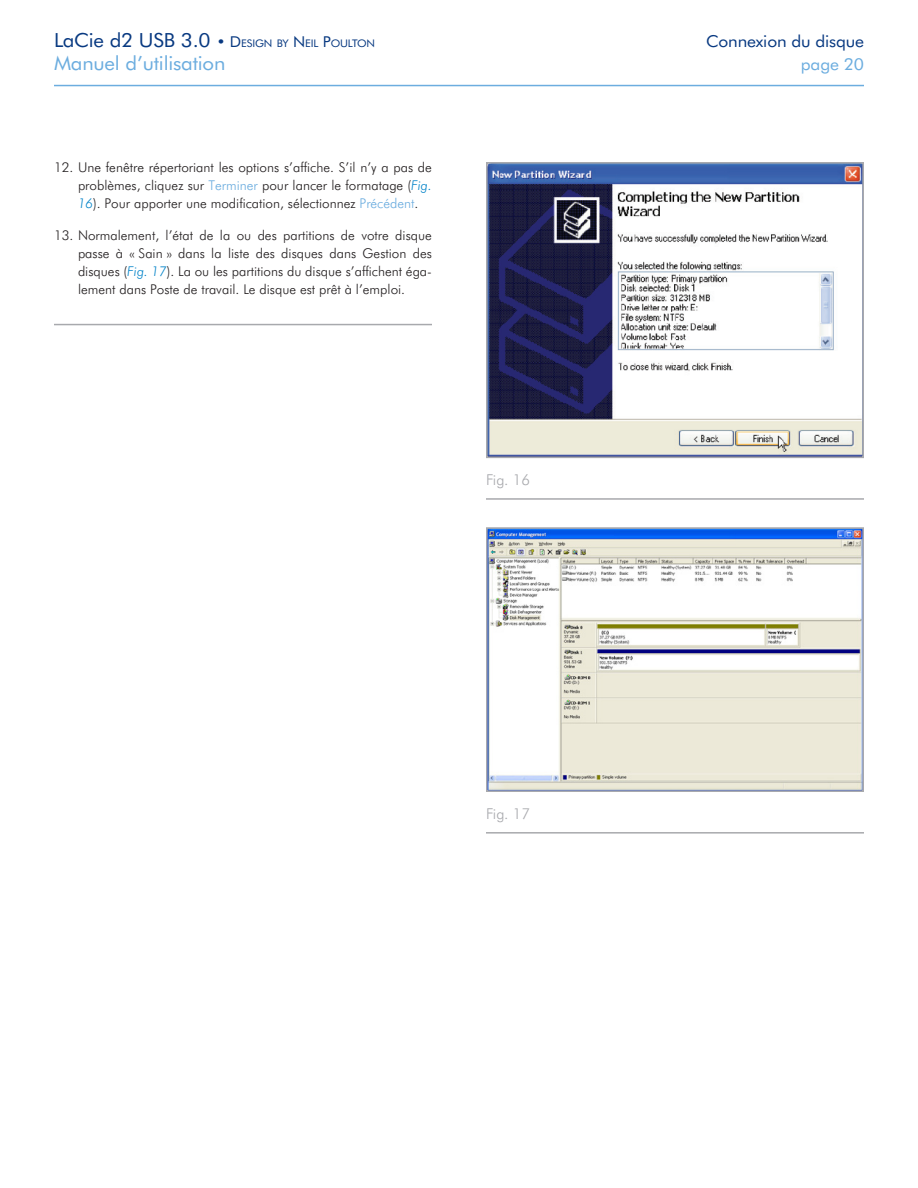
<style>
.page{position:relative;width:918px;height:1188px;background:#fff}
.page>*{position:absolute;margin:0;border:0;box-sizing:border-box;transform-origin:0 0}
.t1{font:19.5px "Futura BT";letter-spacing:-.01em;color:#6caddf;scale:1.05 1}
.t2{font:16.5px "Futura BT";letter-spacing:-.01em;color:#083981;scale:1.05 1}
.t3{font:16.5px "Futura BT";letter-spacing:-.01em;color:#6caddf;scale:1.05 1}
.t4{font:300 15px "Futura BT";color:#a8a9ad}
.Numbering_123{font:300 13.5px/18px "Futura BT";color:#231f20;text-align:justify}
.t5{font:10.5px "Futura BT";letter-spacing:-.015em;color:#083981;scale:1.05 1}
.s1{font-size:19.5px}
.s2{font-size:15px}
.s3{color:#6caddf}
.s4{font-style:italic;color:#0082c8}
</style>
<div class="page">
<hr style="left:54px;top:85px;width:810px;height:1px;background:#6caddf">
<hr style="left:54px;top:324px;width:378px;height:1px;background:#a8a9ad">
<svg style="left:486px;top:162px;width:378px;height:297px"></svg>
<svg style="left:486px;top:527px;width:378px;height:265px"></svg>
<hr style="left:486px;top:498px;width:378px;height:2px;background:#a8a9ad">
<hr style="left:486px;top:832px;width:378px;height:2px;background:#a8a9ad">
<p class="t5" style="left:54px;top:37px;width:307px"><span class="s1">LaCie d2 USB 3.0</span> <span class="s2">• D</span>ESIGN BY <span class="s2">N</span>EIL <span class="s2">P</span>OULTON</p>
<p class="t2" style="left:706px;top:31px;width:152px">Connexion du disque</p>
<h1 class="t1" style="left:54px;top:52px;width:165px">Manuel d’utilisation</h1>
<p class="t3" style="left:801px;top:55px;width:62px">page 20</p>
<p class="Numbering_123" style="left:78px;top:158px;width:356px;text-indent:-24px">12. Une fenêtre répertoriant les options s’affiche. S’il n’y a pas de problèmes, cliquez sur <span class="s3">Terminer</span> pour lancer le formatage (<span class="s4">Fig.<br>16</span>). Pour apporter une modification, sélectionnez <span class="s3">Précédent</span>.</p>
<p class="Numbering_123" style="left:78px;top:226px;width:356px;text-indent:-24px">13. Normalement, l’état de la ou des partitions de votre disque passe à « Sain » dans la liste des disques dans Gestion des disques (<span class="s4">Fig. 17</span>). La ou les partitions du disque s’affichent éga&shy;lement dans Poste de travail. Le disque est prêt à l’emploi.</p>
<p class="t4" style="left:486px;top:470px;width:46px">Fig. 16</p>
<p class="t4" style="left:486px;top:804px;width:46px">Fig. 17</p>
</div>
